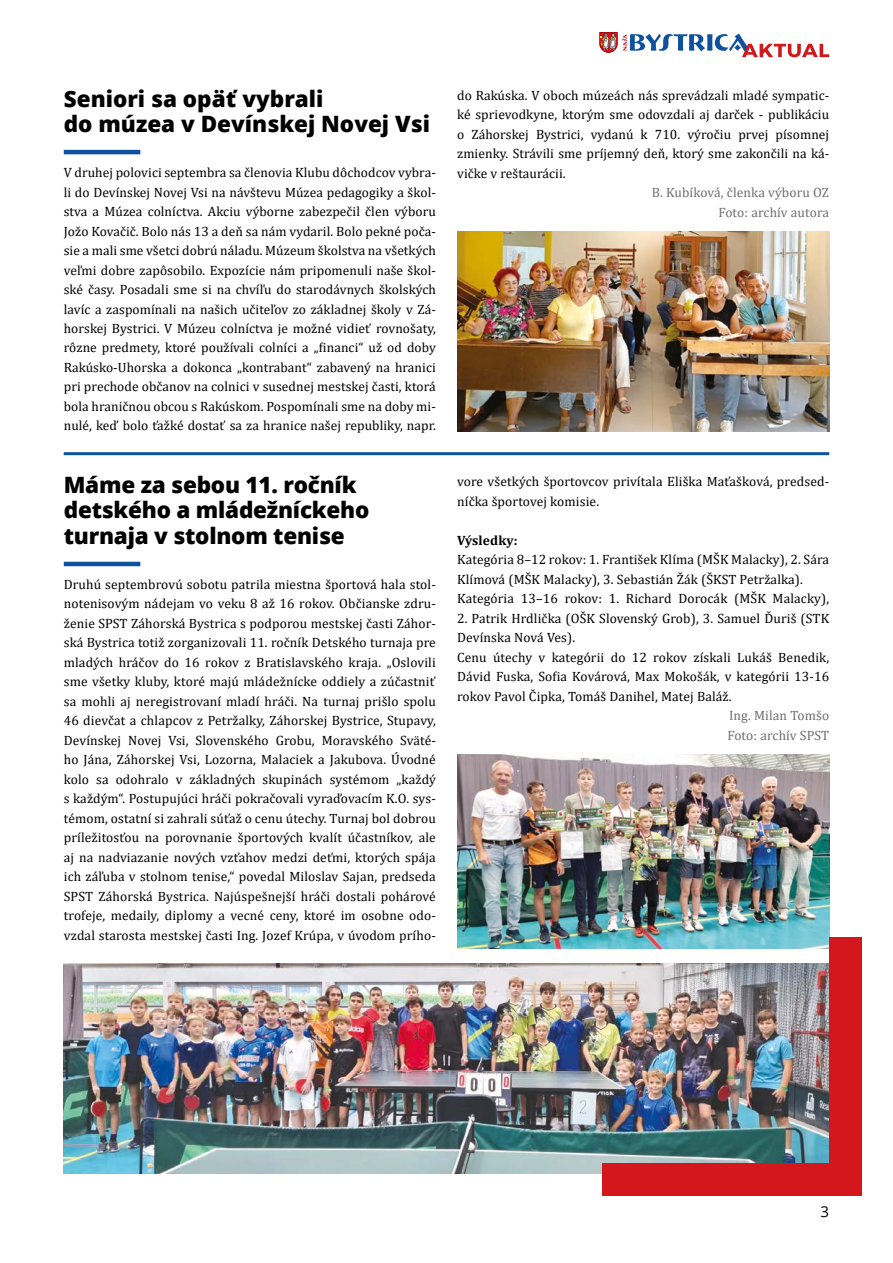
<style>
.page{position:relative;width:893px;height:1263px;background:#fff}
.page>*{position:absolute;margin:0;border:0;box-sizing:border-box;transform-origin:0 0}
.t1{font:800 22.5px/25.5px "Open Sans";letter-spacing:-.01em;color:#000}
.t2{font:15px "Open Sans";color:#000}
.t3{font:13.5px/19.5px "Cambria";letter-spacing:.01em;color:#000;text-align:justify}
.t4{font:13.5px/19.5px "Cambria";letter-spacing:.01em;color:#706f6f;text-align:right}
.t5{font:700 13.5px "Cambria";letter-spacing:.01em;color:#000}
</style>
<div class="page">
<img style="left:457px;top:754px;width:372px;height:195px">
<img style="left:64px;top:963px;width:765px;height:211px">
<svg style="left:599px;top:32px;width:230px;height:25px"></svg>
<div style="left:603px;top:1163px;width:259px;height:33px;background:#d3171c"></div>
<div style="left:829px;top:937px;width:33px;height:259px;background:#d3171c"></div>
<hr style="left:64px;top:150px;width:76px;height:4px;background:#0e529f">
<img style="left:457px;top:231px;width:372px;height:201px">
<hr style="left:64px;top:452px;width:765px;height:3px;background:#0e529f">
<hr style="left:64px;top:562px;width:76px;height:4px;background:#0e529f">
<h1 class="t1" style="left:64px;top:84px;width:368px">Seniori sa opäť vybrali<br>do múzea v Devínskej Novej Vsi</h1>
<p class="t3" style="left:64px;top:163px;width:374px">V druhej polovici septembra sa členovia Klubu dôchodcov vybra&shy;li do Devínskej Novej Vsi na návštevu Múzea pedagogiky a škol&shy;stva a Múzea colníctva. Akciu výborne zabezpečil člen výboru Jožo Kovačič. Bolo nás 13 a deň sa nám vydaril. Bolo pekné poča&shy;sie a mali sme všetci dobrú náladu. Múzeum školstva na všetkých veľmi dobre zapôsobilo. Expozície nám pripomenuli naše škol&shy;ské časy. Posadali sme si na chvíľu do starodávnych školských lavíc a zaspomínali na našich učiteľov zo základnej školy v Zá&shy;horskej Bystrici. V Múzeu colníctva je možné vidieť rovnošaty, rôzne predmety, ktoré používali colníci a „financi“ už od doby Rakúsko-Uhorska a dokonca „kontrabant“ zabavený na hranici pri prechode občanov na colnici v susednej mestskej časti, ktorá bola hraničnou obcou s Rakúskom. Pospomínali sme na doby mi&shy;nulé, keď bolo ťažké dostať sa za hranice našej republiky, napr.</p>
<h1 class="t1" style="left:64px;top:471px;width:307px">Máme za sebou 11. ročník detského a mládežníckeho turnaja v stolnom tenise</h1>
<p class="t3" style="left:64px;top:574px;width:374px">Druhú septembrovú sobotu patrila miestna športová hala stol&shy;notenisovým nádejam vo veku 8 až 16 rokov. Občianske zdru&shy;ženie SPST Záhorská Bystrica s podporou mestskej časti Záhor&shy;ská Bystrica totiž zorganizovali 11. ročník Detského turnaja pre mladých hráčov do 16 rokov z Bratislavského kraja. „Oslovili sme všetky kluby, ktoré majú mládežnícke oddiely a zúčastniť sa mohli aj neregistrovaní mladí hráči. Na turnaj prišlo spolu 46 dievčat a chlapcov z Petržalky, Záhorskej Bystrice, Stupavy, Devínskej Novej Vsi, Slovenského Grobu, Moravského Sväté&shy;ho Jána, Záhorskej Vsi, Lozorna, Malaciek a Jakubova. Úvodné kolo sa odohralo v základných skupinách systémom „každý s každým“. Postupujúci hráči pokračovali vyraďovacím K.O. sys&shy;témom, ostatní si zahrali súťaž o cenu útechy. Turnaj bol dobrou príležitosťou na porovnanie športových kvalít účastníkov, ale aj na nadviazanie nových vzťahov medzi deťmi, ktorých spája ich záľuba v stolnom tenise,“ povedal Miloslav Sajan, predseda SPST Záhorská Bystrica. Najúspešnejší hráči dostali pohárové trofeje, medaily, diplomy a vecné ceny, ktoré im osobne odo&shy;vzdal starosta mestskej časti Ing. Jozef Krúpa, v úvodom prího-</p>
<p class="t3" style="left:457px;top:85px;width:374px">do Rakúska. V oboch múzeách nás sprevádzali mladé sympatic&shy;ké sprievodkyne, ktorým sme odovzdali aj darček - publikáciu o Záhorskej Bystrici, vydanú k 710. výročiu prvej písomnej zmienky. Strávili sme príjemný deň, ktorý sme zakončili na ká&shy;vičke v reštaurácii.</p>
<p class="t4" style="left:652px;top:183px;width:179px">B. Kubíková, členka výboru OZ<br>Foto: archív autora</p>
<p class="t3" style="left:457px;top:472px;width:374px">vore všetkých športovcov privítala Eliška Maťašková, predsed&shy;níčka športovej komisie.</p>
<p class="t5" style="left:457px;top:530px;width:62px">Výsledky:</p>
<p class="t3" style="left:457px;top:550px;width:374px;text-align:left">Kategória 8–12 rokov: 1. František Klíma (MŠK Malacky), 2. Sára<br>Klímová (MŠK Malacky), 3. Sebastián Žák (ŠKST Petržalka).<br>Kategória 13–16 rokov: 1. Richard Dorocák (MŠK Malacky),</p>
<p class="t3" style="left:457px;top:608px;width:374px;text-align:left">2. Patrik Hrdlička (OŠK Slovenský Grob), 3. Samuel Ďuriš (STK Devínska Nová Ves).<br>Cenu útechy v kategórii do 12 rokov získali Lukáš Benedik, Dávid Fuska, Sofia Kovárová, Max Mokošák, v kategórii 13-16 rokov Pavol Čipka, Tomáš Danihel, Matej Baláž.</p>
<p class="t4" style="left:727px;top:706px;width:103px;text-align:left">Ing. Milan Tomšo<br>Foto: archív SPST</p>
<p class="t2" style="left:821px;top:1201px;width:10px">3</p>
</div>
